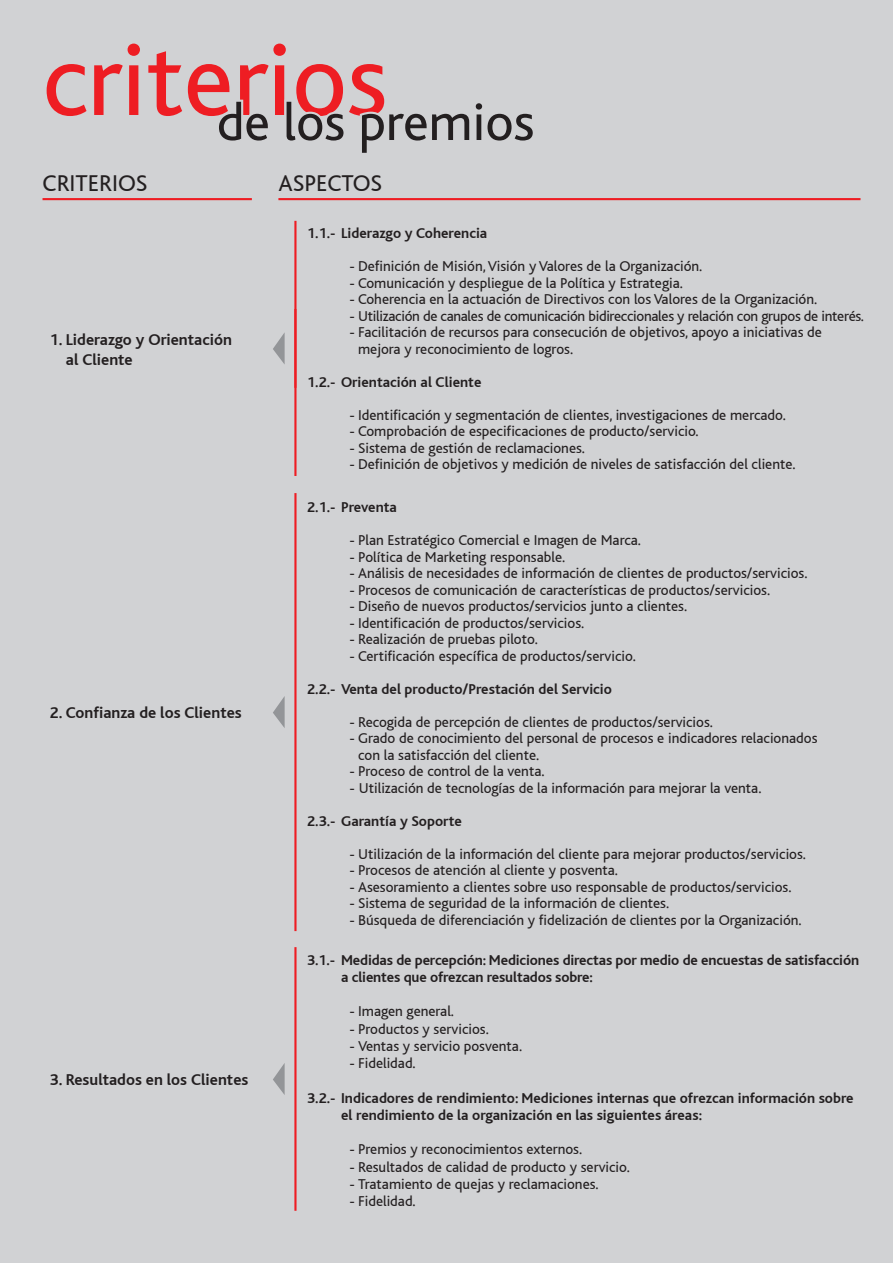
<style>
.page{position:relative;width:893px;height:1263px;background:#d1d2d4}
.page>*{position:absolute;margin:0;border:0;box-sizing:border-box;transform-origin:0 0}
.t1{font:105px "Kl Bliss";color:#ee1d23}
.t2{font:24px "Kl Bliss";color:#231f20}
.t3{font:700 16.5px/19.8px "Kl Bliss";color:#231f20}
.t4{font:15px/16.5px "Kl Bliss Normal";color:#231f20}
.t5{font:700 15px/17.2px "Kl Bliss";color:#231f20}
.t6{font:15px "Kl Bliss Normal";letter-spacing:-.02em;color:#231f20}
</style>
<div class="page">
<svg style="left:219px;top:101px;width:314px;height:52px"></svg>
<hr style="left:278px;top:198px;width:582px;height:2px;background:#ee1d23">
<hr style="left:43px;top:198px;width:209px;height:2px;background:#ee1d23">
<hr style="left:294px;top:221px;width:2px;height:255px;background:#ee1d23">
<svg style="left:273px;top:332px;width:12px;height:32px"></svg>
<hr style="left:294px;top:493px;width:3px;height:438px;background:#ee1d23">
<svg style="left:273px;top:696px;width:12px;height:32px"></svg>
<hr style="left:294px;top:947px;width:3px;height:264px;background:#ee1d23">
<svg style="left:273px;top:1063px;width:12px;height:32px"></svg>
<h1 class="t1" style="left:43px;top:25px;width:347px">criterios</h1>
<h2 class="t2" style="left:43px;top:170px;width:107px">CRITERIOS</h2>
<h2 class="t2" style="left:278px;top:170px;width:105px">ASPECTOS</h2>
<p class="t3" style="left:66px;top:330px;width:168px;text-indent:-16px">1. Liderazgo y Orientación al Cliente</p>
<p class="t3" style="left:50px;top:703px;width:193px">2. Confianza de los Clientes</p>
<p class="t3" style="left:50px;top:1070px;width:200px">3. Resultados en los Clientes</p>
<p class="t5" style="left:307px;top:225px;width:182px">1.1.- Liderazgo y Coherencia</p>
<p class="t4" style="left:350px;top:258px;width:354px">- Definición de Misión, Visión y Valores de la Organización.</p>
<p class="t4" style="left:350px;top:275px;width:335px">- Comunicación y despliegue de la Política y Estrategia.</p>
<p class="t4" style="left:350px;top:291px;width:469px">- Coherencia en la actuación de Directivos con los Valores de la Organización.</p>
<p class="t6" style="left:350px;top:308px;width:516px">- Utilización de canales de comunicación bidireccionales y relación con grupos de interés.</p>
<p class="t4" style="left:358px;top:324px;width:465px;text-indent:-9px">- Facilitación de recursos para consecución de objetivos, apoyo a iniciativas de mejora y reconocimiento de logros.</p>
<p class="t5" style="left:307px;top:374px;width:176px">1.2.- Orientación al Cliente</p>
<p class="t4" style="left:350px;top:407px;width:438px">- Identificación y segmentación de clientes, investigaciones de mercado.</p>
<p class="t4" style="left:350px;top:423px;width:351px">- Comprobación de especificaciones de producto/servicio.</p>
<p class="t4" style="left:350px;top:440px;width:237px">- Sistema de gestión de reclamaciones.</p>
<p class="t4" style="left:350px;top:456px;width:448px">- Definición de objetivos y medición de niveles de satisfacción del cliente.</p>
<p class="t5" style="left:307px;top:499px;width:91px">2.1.- Preventa</p>
<p class="t4" style="left:350px;top:532px;width:293px">- Plan Estratégico Comercial e Imagen de Marca.</p>
<p class="t4" style="left:350px;top:549px;width:217px">- Política de Marketing responsable.</p>
<p class="t4" style="left:350px;top:565px;width:459px">- Análisis de necesidades de información de clientes de productos/servicios.</p>
<p class="t4" style="left:350px;top:582px;width:422px">- Procesos de comunicación de características de productos/servicios.</p>
<p class="t4" style="left:350px;top:598px;width:339px">- Diseño de nuevos productos/servicios junto a clientes.</p>
<p class="t4" style="left:350px;top:615px;width:236px">- Identificación de productos/servicios.</p>
<p class="t4" style="left:350px;top:631px;width:190px">- Realización de pruebas piloto.</p>
<p class="t4" style="left:350px;top:648px;width:288px">- Certificación específica de productos/servicio.</p>
<p class="t5" style="left:307px;top:680px;width:306px">2.2.- Venta del producto/Prestación del Servicio</p>
<p class="t4" style="left:350px;top:714px;width:365px">- Recogida de percepción de clientes de productos/servicios.</p>
<p class="t4" style="left:358px;top:730px;width:461px;text-indent:-9px">- Grado de conocimiento del personal de procesos e indicadores relacionados con la satisfacción del cliente.</p>
<p class="t4" style="left:350px;top:763px;width:196px">- Proceso de control de la venta.</p>
<p class="t4" style="left:350px;top:780px;width:413px">- Utilización de tecnologías de la información para mejorar la venta.</p>
<p class="t5" style="left:307px;top:812px;width:156px">2.3.- Garantía y Soporte</p>
<p class="t4" style="left:350px;top:846px;width:458px">- Utilización de la información del cliente para mejorar productos/servicios.</p>
<p class="t4" style="left:350px;top:862px;width:270px">- Procesos de atención al cliente y posventa.</p>
<p class="t4" style="left:350px;top:879px;width:443px">- Asesoramiento a clientes sobre uso responsable de productos/servicios.</p>
<p class="t4" style="left:350px;top:895px;width:321px">- Sistema de seguridad de la información de clientes.</p>
<p class="t4" style="left:350px;top:912px;width:454px">- Búsqueda de diferenciación y fidelización de clientes por la Organización.</p>
<p class="t5" style="left:341px;top:951px;width:519px;text-indent:-34px">3.1.- Medidas de percepción: Mediciones directas por medio de encuestas de satisfacción a clientes que ofrezcan resultados sobre:</p>
<p class="t4" style="left:350px;top:1003px;width:106px">- Imagen general.</p>
<p class="t4" style="left:350px;top:1021px;width:141px">- Productos y servicios.</p>
<p class="t4" style="left:350px;top:1038px;width:174px">- Ventas y servicio posventa.</p>
<p class="t4" style="left:350px;top:1055px;width:68px">- Fidelidad.</p>
<p class="t5" style="left:341px;top:1089px;width:514px;text-indent:-34px">3.2.- Indicadores de rendimiento: Mediciones internas que ofrezcan información sobre el rendimiento de la organización en las siguientes áreas:</p>
<p class="t4" style="left:350px;top:1141px;width:234px">- Premios y reconocimientos externos.</p>
<p class="t4" style="left:350px;top:1159px;width:282px">- Resultados de calidad de producto y servicio.</p>
<p class="t4" style="left:350px;top:1176px;width:251px">- Tratamiento de quejas y reclamaciones.</p>
<p class="t4" style="left:350px;top:1193px;width:68px">- Fidelidad.</p>
</div>
